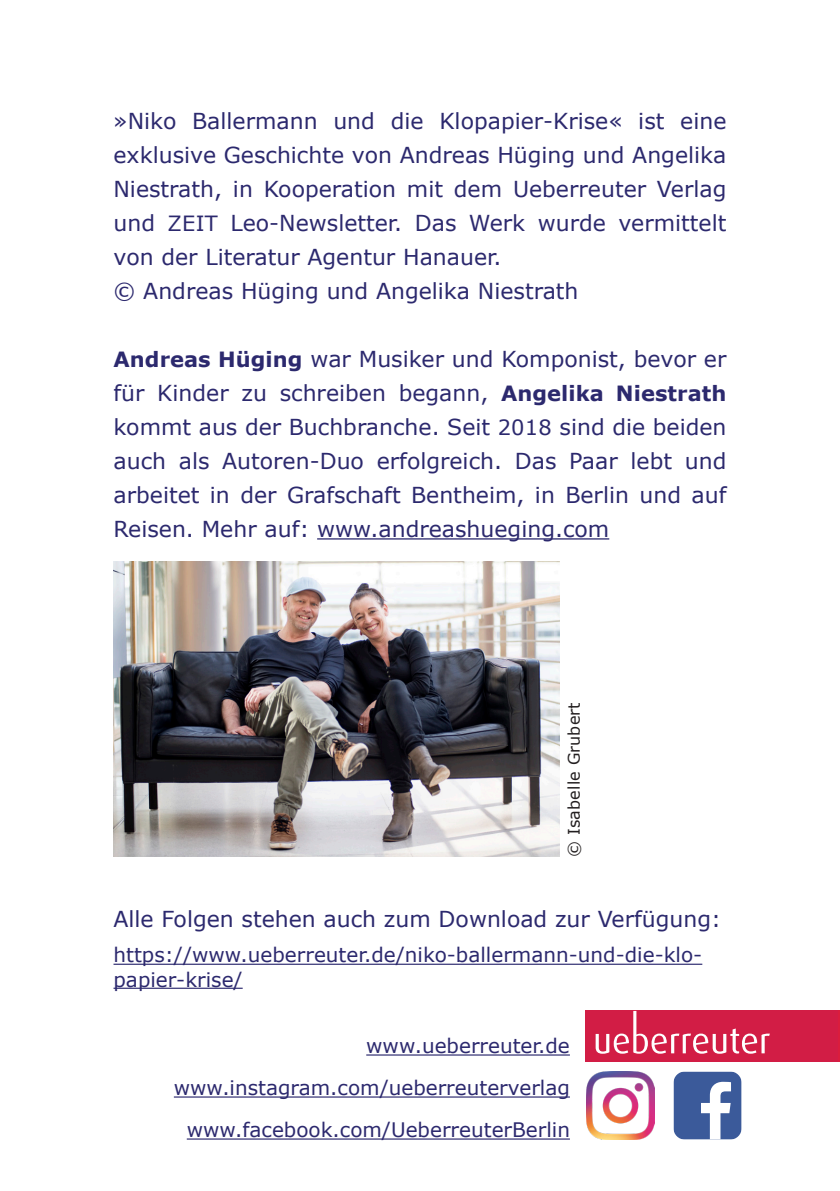
<style>
.page{position:relative;width:840px;height:1191px;background:#fff}
.page>*{position:absolute;margin:0;border:0;box-sizing:border-box;transform-origin:0 0}
.Autorenbio{font:22px/34px "Verdana";color:#2c296e;text-align:justify}
.Webadressen{font:20px/42px "Verdana";color:#2c296e;text-align:right}
.Webadressen_linksbue{font:20px/24px "Verdana";color:#2c296e}
.Copyrightvermerk{font:16px "Verdana";letter-spacing:.01em;color:#231f20}
.s1{font-size:21px}
.s2{font-weight:700;font-size:21px}
</style>
<div class="page">
<hr style="left:317px;top:538px;width:292px;height:1px;background:#2c296e">
<hr style="left:113px;top:963px;width:589px;height:1px;background:#2c296e">
<hr style="left:113px;top:987px;width:129px;height:1px;background:#2c296e">
<hr style="left:366px;top:1054px;width:203px;height:1px;background:#2c296e">
<hr style="left:174px;top:1096px;width:395px;height:1px;background:#2c296e">
<hr style="left:187px;top:1138px;width:382px;height:1px;background:#2c296e">
<div style="left:585px;top:1011px;width:252px;height:51px;background:#d21d45"></div>
<svg style="left:595px;top:1011px;width:174px;height:42px"></svg>
<svg style="left:673px;top:1071px;width:68px;height:68px"></svg>
<img style="left:586px;top:1071px;width:68px;height:68px">
<img style="left:113px;top:561px;width:446px;height:295px">
<p class="Autorenbio" style="left:113px;top:103px;width:614px">»Niko Ballermann und die Klopapier-Krise« ist eine exklusive Geschichte von Andreas Hüging und Angelika Niestrath, in Kooperation mit dem Ueberreuter Verlag und <span class="s1">ZEIT</span> Leo-Newsletter. Das Werk wurde vermittelt von der Literatur Agentur Hanauer.</p>
<p class="Autorenbio" style="left:113px;top:273px;width:466px">© Andreas Hüging und Angelika Niestrath</p>
<p class="Autorenbio" style="left:113px;top:341px;width:614px"><span class="s2">Andreas Hüging</span> war Musiker und Komponist, bevor er für Kinder zu schreiben begann, <span class="s2">Angelika Niestrath </span>kommt aus der Buchbranche. Seit <span class="s1">2018</span> sind die beiden auch als Autoren-Duo erfolgreich. Das Paar lebt und arbeitet in der Grafschaft Bentheim, in Berlin und auf Reisen. Mehr auf: www.andreashueging.com</p>
<p class="Copyrightvermerk" style="left:563px;top:857px;width:156px;rotate:-90deg">© Isabelle Grubert</p>
<p class="Autorenbio" style="left:113px;top:901px;width:608px">Alle Folgen stehen auch zum Download zur Verfügung:</p>
<p class="Webadressen_linksbue" style="left:113px;top:942px;width:590px">https://www.ueberreuter.de/niko-ballermann-und-die-klo&shy;papier-krise/</p>
<p class="Webadressen" style="left:174px;top:1024px;width:397px">www.ueberreuter.de www.instagram.com/ueberreuterverlag www.facebook.com/UeberreuterBerlin</p>
</div>
